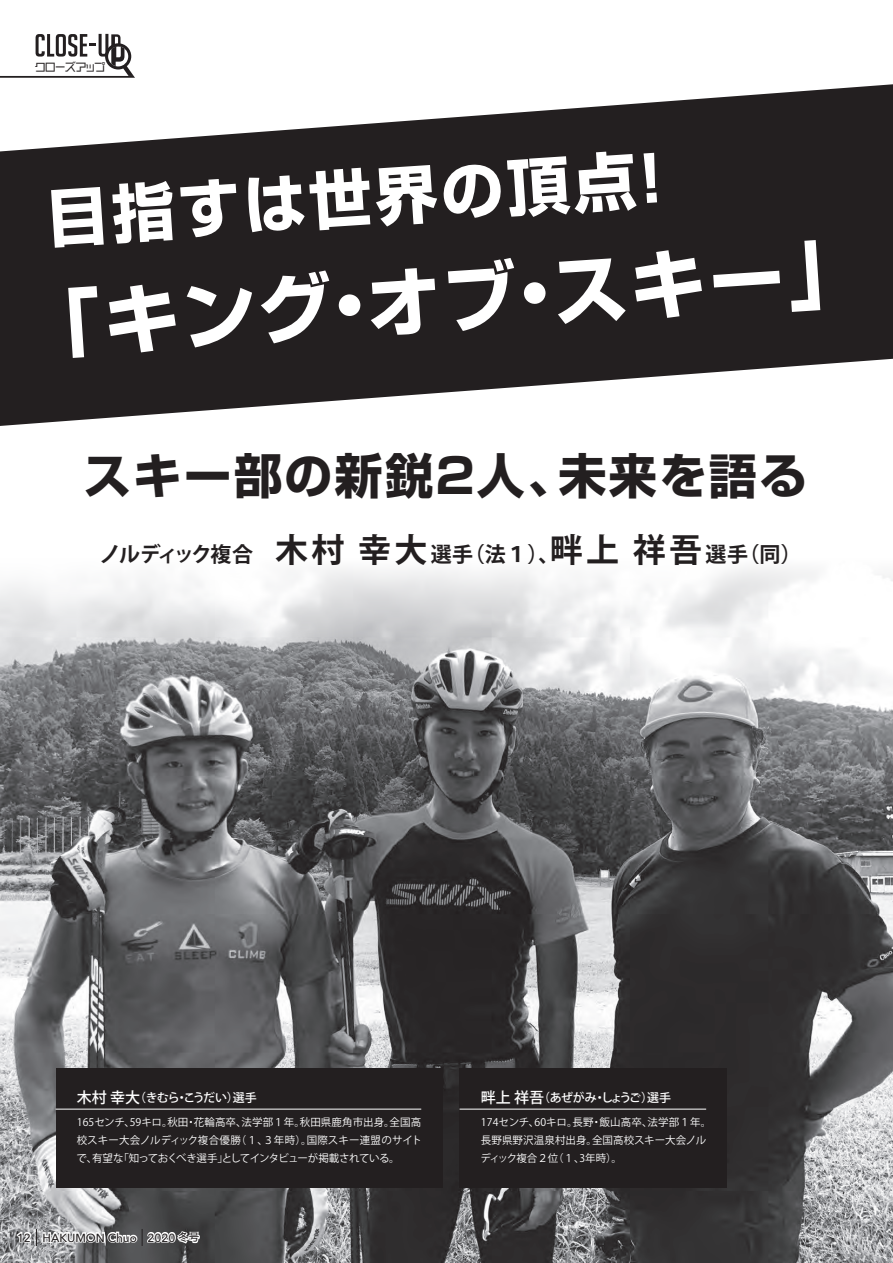
<style>
.page{position:relative;width:893px;height:1263px;background:#fff}
.page>*{position:absolute;margin:0;border:0;box-sizing:border-box;transform-origin:0 0}
.t1{font:700 75px "Shin Go Pro";color:#fff}
.t2{font:700 63px "Shin Go Pro";color:#fff}
.t3{font:700 48px "Shin Go Pro";letter-spacing:.05em;color:#231f20}
.t4{font:700 21px "Koz Go Pr 6 N";letter-spacing:-.05em;color:#231f20}
.t5{font:500 12px "Koz Go Pr 6 N";letter-spacing:-.05em;color:#fff}
.t6{font:500 12px "Koz Go Pr 6 N";letter-spacing:-.07em;color:#fff}
.t7{font:500 11.7px "Avenir Next";color:#231f20}
.t8{font:11.1px "VDL Line G Regular";letter-spacing:-.095em;color:#231f20}
.t9{font:10.5px/18px "Koz Go Pr 6 N";color:#fff}
.s1{font-size:33px}
.s2{font-size:15px}
.s3{font-family:"Hiragino UD Sans Std W5";font-weight:400;font-size:10.65px}
</style>
<div class="page">
<img style="left:0;top:643px;width:893px;height:620px">
<svg style="left:0;top:568px;width:893px;height:75px"></svg>
<svg style="left:0;top:34px;width:135px;height:44px"></svg>
<div style="left:459px;top:1069px;width:268px;height:119px;background:#231f20"></div>
<hr style="left:459px;top:1109px;width:247px;height:1px;background:#fff">
<div style="left:56px;top:1069px;width:386px;height:119px;background:#231f20"></div>
<hr style="left:56px;top:1109px;width:365px;height:1px;background:#fff">
<svg style="left:0;top:84px;width:893px;height:342px;fill:#231f20"></svg>
<svg style="left:15px;top:1223px;width:186px;height:28px"></svg>
<p class="t8" style="left:35px;top:59px;width:72px">クローズアップ</p>
<p class="t2" style="left:42px;top:170px;width:639px;rotate:-4deg">目指すは世界の頂点！</p>
<p class="t1" style="left:22px;top:269px;width:840px;rotate:-4deg">「キング・オブ・スキー」</p>
<p class="t3" style="left:84px;top:438px;width:725px">スキー部の新鋭２人、未来を語る</p>
<p class="t4" style="left:100px;top:543px;width:703px">ノルディック複合　<span class="s1">木村 幸大</span>選手（法１）、<span class="s1">畔上 祥吾</span>選手（同）</p>
<p class="t6" style="left:77px;top:1091px;width:182px"><span class="s2">木村 幸大</span>（きむら・こうだい）選手</p>
<p class="t9" style="left:77px;top:1113px;width:347px;text-align:justify">165センチ、59キロ。秋田・花輪高卒、法学部１年。秋田県鹿角市出身。全国高校スキー大会ノルディック複合優勝（１、３年時）。国際スキー連盟のサイトで、有望な「知っておくべき選手」としてインタビューが掲載されている。</p>
<p class="t7" style="left:17px;top:1227px;width:184px">12 HAKUMON Chuo 2020 <span class="s3">冬号</span></p>
<p class="t5" style="left:481px;top:1091px;width:192px"><span class="s2">畔上 祥吾</span>（あぜがみ・しょうご）選手</p>
<p class="t9" style="left:481px;top:1113px;width:232px">174センチ、60キロ。長野・飯山高卒、法学部１年。長野県野沢温泉村出身。全国高校スキー大会ノルディック複合２位（１、3年時）。</p>
</div>
